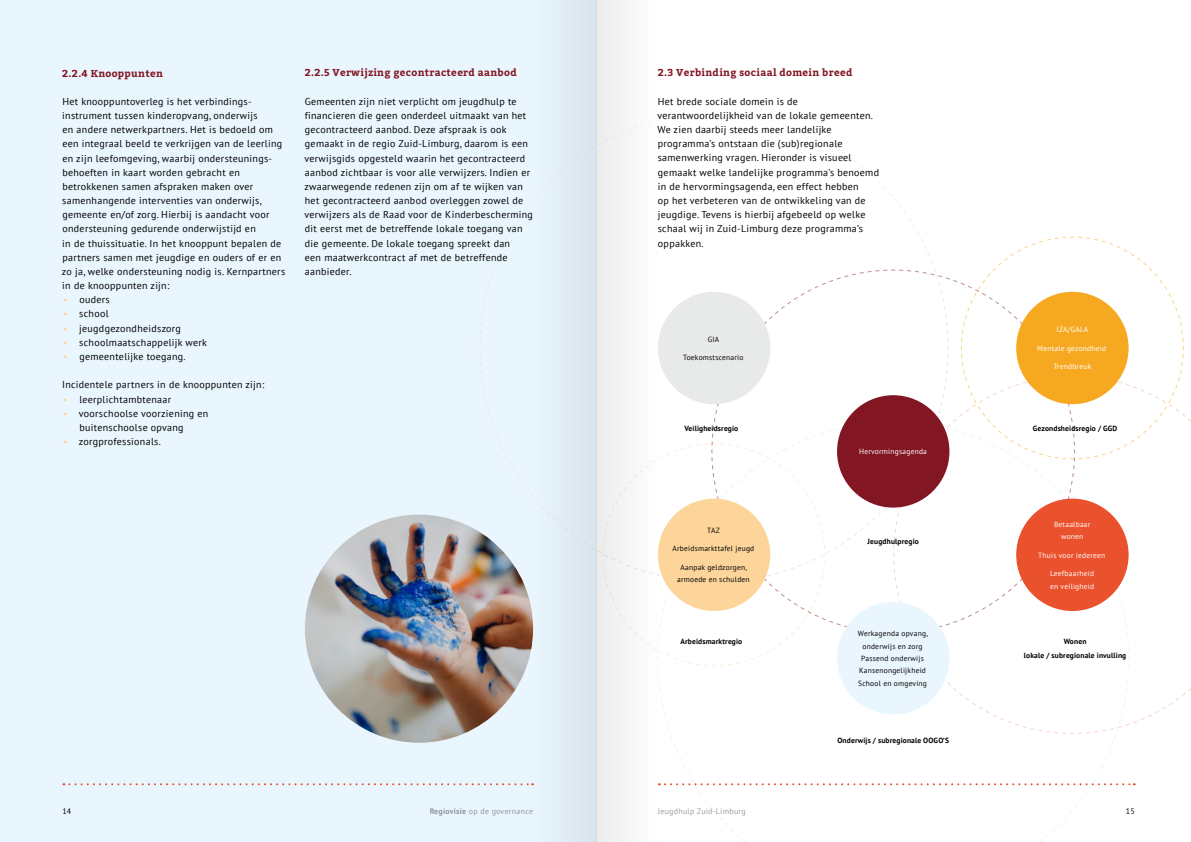
<style>
.page{position:relative;width:1191px;height:842px;background:#fff}
.page>*{position:absolute;margin:0;border:0;box-sizing:border-box;transform-origin:0 0}
.t1{font:10px/14.2px "PT Sans";letter-spacing:.03em;color:#000}
.t2{font:700 10px "Bitter";letter-spacing:.03em;color:#821622}
.t3{font:8px "PT Sans";letter-spacing:.03em;color:#9d9d9c}
.t4{font:8px "PT Sans";color:#000}
.t5{font:7.5px/12.4px "PT Sans";letter-spacing:.03em;color:#000;text-align:center}
.t6{font:700 7.5px/14.2px "PT Sans";letter-spacing:.02em;color:#000;text-align:center}
.t7{font:7.5px/12.4px "PT Sans";letter-spacing:.03em;color:#fff;text-align:center}
.s1{color:#fdd59b}
.s2{font-weight:700}
</style>
<div class="page">
<div style="left:0;top:0;width:595px;height:842px;background:#eaf6fe"></div>
<svg style="left:659px;top:236px;width:532px;height:498px"></svg>
<svg style="left:711px;top:269px;width:364px;height:365px"></svg>
<div style="left:658px;top:292px;width:112px;height:112px;background:#e8e9e9;border-radius:50%"></div>
<div style="left:658px;top:499px;width:112px;height:112px;background:#fdd59b;border-radius:50%"></div>
<div style="left:837px;top:395px;width:112px;height:113px;background:#821622;border-radius:50%"></div>
<div style="left:837px;top:602px;width:112px;height:112px;background:#eaf6fe;border-radius:50%"></div>
<div style="left:1016px;top:292px;width:112px;height:112px;background:#f6a920;border-radius:50%"></div>
<div style="left:1016px;top:499px;width:112px;height:112px;background:#ea512d;border-radius:50%"></div>
<img style="left:305px;top:514px;width:228px;height:229px;border-radius:114px">
<svg style="left:63px;top:783px;width:470px;height:2px"></svg>
<svg style="left:659px;top:783px;width:475px;height:2px"></svg>
<div style="left:533px;top:0;width:63px;height:842px;background:#e1edf5"></div>
<div style="left:596px;top:0;width:63px;height:842px;background:#f5f5f5"></div>
<p class="t2" style="left:62px;top:66px;width:102px">2.2.4 Knooppunten</p>
<p class="t1" style="left:62px;top:94px;width:225px">Het knooppuntoverleg is het verbindings&shy;instrument tussen kinderopvang, onderwijs<br>en andere netwerkpartners. Het is bedoeld om een integraal beeld te verkrijgen van de leerling en zijn leefomgeving, waarbij ondersteunings&shy;behoeften in kaart worden gebracht en betrokkenen samen afspraken maken over samenhangende interventies van onderwijs, gemeente en/of zorg. Hierbij is aandacht voor ondersteuning gedurende onderwijstijd en<br>in de thuissituatie. In het knooppunt bepalen de partners samen met jeugdige en ouders of er en zo ja, welke ondersteuning nodig is. Kernpartners in de knooppunten zijn:</p>
<p class="t1" style="left:63px;top:292px;width:48px"><span class="s1">•</span> ouders</p>
<p class="t1" style="left:63px;top:307px;width:47px"><span class="s1">•</span> school</p>
<p class="t1" style="left:63px;top:321px;width:120px"><span class="s1">•</span> jeugdgezondheidszorg</p>
<p class="t1" style="left:63px;top:335px;width:146px"><span class="s1">•</span> schoolmaatschappelijk werk</p>
<p class="t1" style="left:63px;top:349px;width:124px"><span class="s1">•</span> gemeentelijke toegang.</p>
<p class="t1" style="left:62px;top:377px;width:204px">Incidentele partners in de knooppunten zijn:</p>
<p class="t1" style="left:63px;top:392px;width:110px"><span class="s1">•</span> leerplichtambtenaar</p>
<p class="t1" style="left:79px;top:406px;width:130px;text-indent:-17px"><span class="s1">•</span> voorschoolse voorziening en buitenschoolse opvang</p>
<p class="t1" style="left:63px;top:434px;width:100px"><span class="s1">•</span> zorgprofessionals.</p>
<p class="t2" style="left:305px;top:66px;width:213px">2.2.5 Verwijzing gecontracteerd aanbod</p>
<p class="t1" style="left:304px;top:94px;width:230px">Gemeenten zijn niet verplicht om jeugdhulp te financieren die geen onderdeel uitmaakt van het gecontracteerd aanbod. Deze afspraak is ook gemaakt in de regio Zuid-Limburg, daarom is een verwijsgids opgesteld waarin het gecontracteerd aanbod zichtbaar is voor alle verwijzers. Indien er zwaarwegende redenen zijn om af te wijken van het gecontracteerd aanbod overleggen zowel de verwijzers als de Raad voor de Kinderbescherming dit eerst met de betreffende lokale toegang van die gemeente. De lokale toegang spreekt dan<br>een maatwerkcontract af met de betreffende aanbieder.</p>
<p class="t2" style="left:658px;top:66px;width:196px">2.3 Verbinding sociaal domein breed</p>
<p class="t1" style="left:657px;top:94px;width:223px">Het brede sociale domein is de verantwoordelijkheid van de lokale gemeenten.<br>We zien daarbij steeds meer landelijke programma’s ontstaan die (sub)regionale samenwerking vragen. Hieronder is visueel gemaakt welke landelijke programma’s benoemd in de hervormingsagenda, een effect hebben<br>op het verbeteren van de ontwikkeling van de jeugdige. Tevens is hierbij afgebeeld op welke schaal wij in Zuid-Limburg deze programma’s oppakken.</p>
<p class="t5" style="left:707px;top:332px;width:13px">GIA</p>
<p class="t5" style="left:683px;top:351px;width:62px">Toekomstscenario</p>
<p class="t6" style="left:684px;top:421px;width:55px">Veiligheidsregio</p>
<p class="t5" style="left:707px;top:524px;width:14px">TAZ</p>
<p class="t5" style="left:672px;top:542px;width:83px">Arbeidsmarkttafel jeugd</p>
<p class="t5" style="left:677px;top:561px;width:74px">Aanpak geldzorgen, armoede en schulden</p>
<p class="t6" style="left:680px;top:634px;width:63px">Arbeidsmarktregio</p>
<p class="t7" style="left:859px;top:445px;width:69px">Hervormingsagenda</p>
<p class="t6" style="left:867px;top:534px;width:53px">Jeugdhulpregio</p>
<p class="t5" style="left:858px;top:627px;width:71px">Werkagenda opvang, onderwijs en zorg<br>Passend onderwijs<br>Kansenongelijkheid<br>School en omgeving</p>
<p class="t6" style="left:837px;top:733px;width:113px">Onderwijs / subregionale OOGO’S</p>
<p class="t7" style="left:1056px;top:323px;width:33px">IZA/GALA</p>
<p class="t7" style="left:1037px;top:342px;width:70px">Mentale gezondheid</p>
<p class="t7" style="left:1053px;top:360px;width:39px">Trendbreuk</p>
<p class="t6" style="left:1032px;top:421px;width:86px">Gezondsheidsregio / GGD</p>
<p class="t7" style="left:1054px;top:518px;width:38px">Betaalbaar wonen</p>
<p class="t7" style="left:1038px;top:549px;width:69px">Thuis voor iedereen</p>
<p class="t7" style="left:1050px;top:567px;width:45px;text-align:left">Leefbaarheid en veiligheid</p>
<p class="t6" style="left:1024px;top:634px;width:104px">Wonen<br>lokale / subregionale invulling</p>
<p class="t4" style="left:62px;top:806px;width:10px">14</p>
<p class="t3" style="left:429px;top:806px;width:105px"><span class="s2">Regiovisie</span> op de governance</p>
<p class="t3" style="left:658px;top:806px;width:89px">Jeugdhulp Zuid-Limburg</p>
<p class="t4" style="left:1125px;top:806px;width:10px">15</p>
</div>
